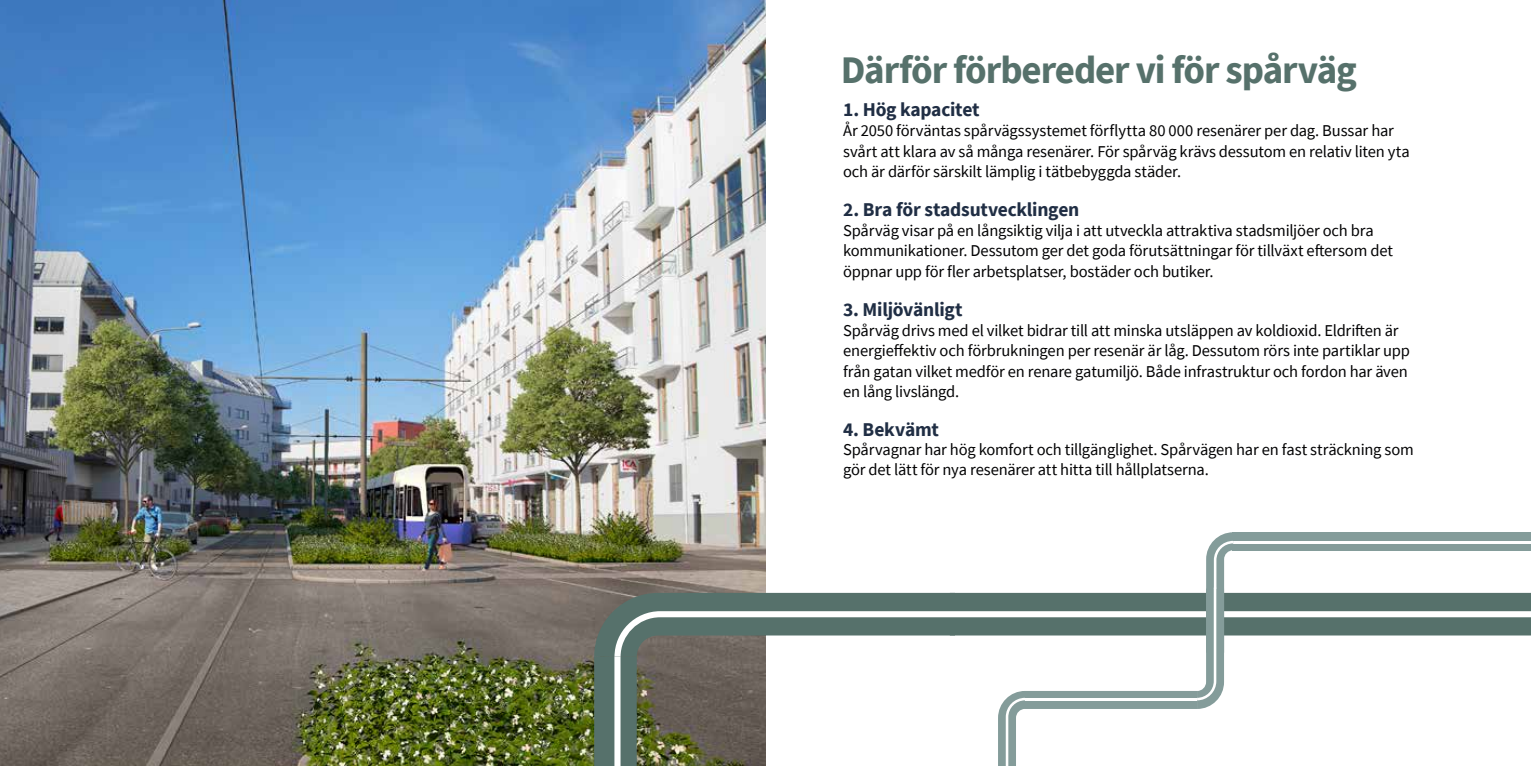
<style>
.page{position:relative;width:1531px;height:766px;background:#fff}
.page>*{position:absolute;margin:0;border:0;box-sizing:border-box;transform-origin:0 0}
.t1{font:700 39px "Source Sans Pro";letter-spacing:-.03em;color:#56716b}
.t2{font:700 19.5px "Source Sans Pro";letter-spacing:-.01em;color:#202e44}
.t3{font:16.5px/20.2px "Source Sans Pro";letter-spacing:-.01em;color:#020203}
</style>
<div class="page">
<img style="left:0;top:0;width:765px;height:765px">
<svg style="left:594px;top:532px;width:937px;height:233px"></svg>
<h1 class="t1" style="left:841px;top:44px;width:517px">Därför förbereder vi för spårväg</h1>
<p class="t2" style="left:843px;top:96px;width:138px">1. Hög kapacitet</p>
<p class="t3" style="left:843px;top:121px;width:568px">År 2050 förväntas spårvägssystemet förflytta 80 000 resenärer per dag. Bussar har svårt att klara av så många resenärer. För spårväg krävs dessutom en relativ liten yta och är därför särskilt lämplig i tätbebyggda städer.</p>
<p class="t2" style="left:843px;top:196px;width:238px">2. Bra för stadsutvecklingen</p>
<p class="t3" style="left:843px;top:220px;width:551px">Spårväg visar på en långsiktig vilja i att utveckla attraktiva stadsmiljöer och bra kommunikationer. Dessutom ger det goda förutsättningar för tillväxt eftersom det öppnar upp för fler arbetsplatser, bostäder och butiker.</p>
<p class="t2" style="left:843px;top:296px;width:121px">3. Miljövänligt</p>
<p class="t3" style="left:843px;top:320px;width:568px">Spårväg drivs med el vilket bidrar till att minska utsläppen av koldioxid. Eldriften är energieffektiv och förbrukningen per resenär är låg. Dessutom rörs inte partiklar upp från gatan vilket medför en renare gatumiljö. Både infrastruktur och fordon har även en lång livslängd.</p>
<p class="t2" style="left:843px;top:416px;width:97px">4. Bekvämt</p>
<p class="t3" style="left:843px;top:440px;width:572px;line-height:19.5px">Spårvagnar har hög komfort och tillgänglighet. Spårvägen har en fast sträckning som gör det lätt för nya resenärer att hitta till hållplatserna.</p>
</div>
